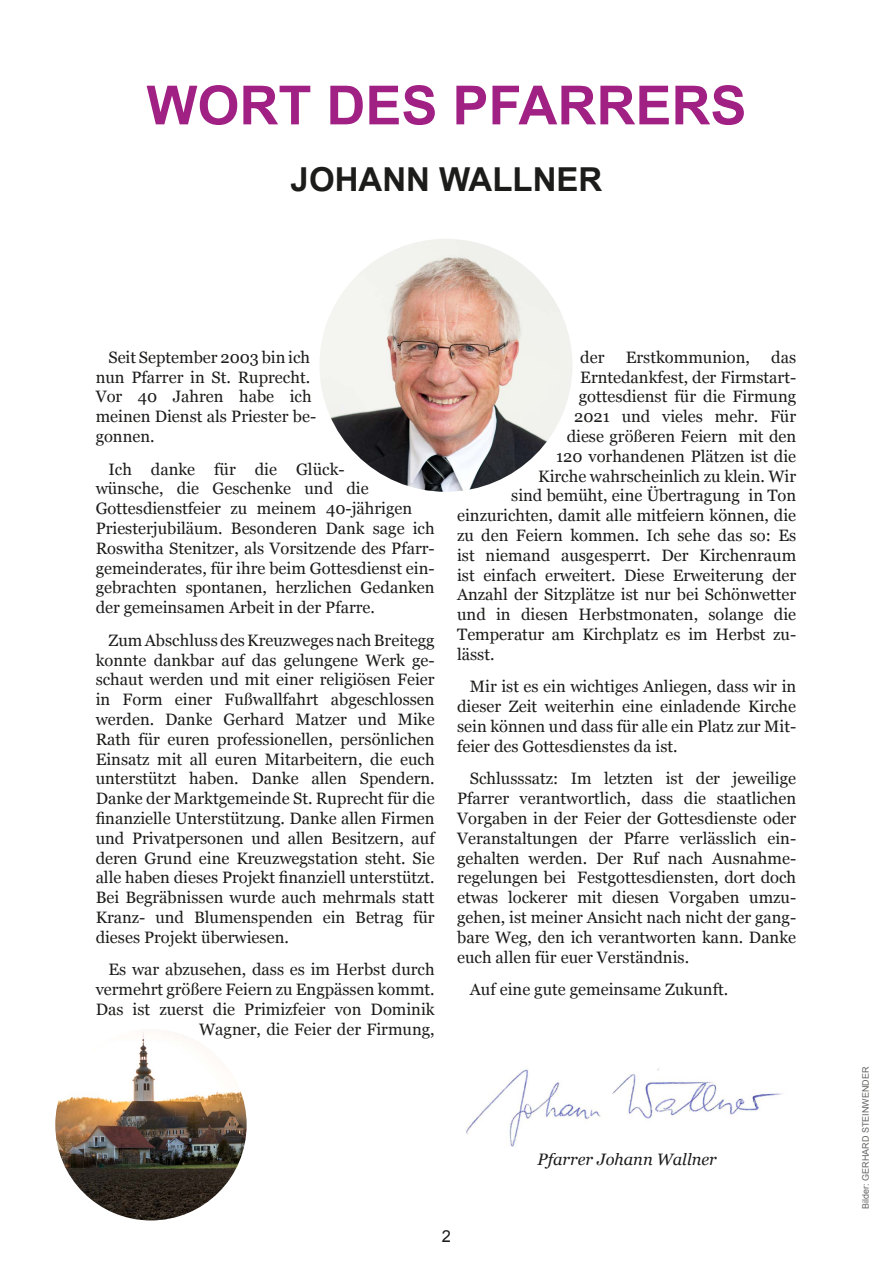
<style>
.page{position:relative;width:893px;height:1263px;background:#fff}
.page>*{position:absolute;margin:0;border:0;box-sizing:border-box;transform-origin:0 0}
.t1{font:700 54px "Arial";color:#a02183}
.t2{font:700 33px "Arial";color:#1c1c1b}
.t3{font:16.5px/19.8px "Georgia";color:#1c1c1b;text-align:justify}
.t4{font:italic 16.5px "Georgia";color:#1c1c1b}
.t5{font:16.5px "Arial";color:#1c1c1b}
.t6{font:9px "Arial";color:#636362}
</style>
<div class="page">
<img style="left:319px;top:239px;width:253px;height:253px;border-radius:126px">
<img style="left:466px;top:1068px;width:317px;height:79px">
<img style="left:55px;top:1029px;width:192px;height:191px;border-radius:96px">
<h1 class="t1" style="left:146px;top:70px;width:602px">WORT DES PFARRERS</h1>
<h2 class="t2" style="left:291px;top:158px;width:313px">JOHANN WALLNER</h2>
<p class="t3" style="left:96px;top:347px;width:222px;text-align:left;text-indent:13px">Seit September 2003 bin ich nun Pfarrer in St. Ruprecht.<br>Vor 40 Jahren habe ich meinen Dienst als Priester be&shy;gonnen.</p>
<p class="t3" style="left:96px;top:458px;width:340px;text-align:left;text-indent:13px">Ich danke für die Glück-<br>wünsche, die Geschenke und die Gottesdienstfeier zu meinem 40-jährigen Priesterjubiläum. Besonderen Dank sage ich Roswitha Stenitzer, als Vorsitzende des Pfarr&shy;gemeinderates, für ihre beim Gottesdienst ein&shy;gebrachten spontanen, herzlichen Gedanken der gemeinsamen Arbeit in der Pfarre.</p>
<p class="t3" style="left:96px;top:629px;width:341px;text-indent:13px">Zum Abschluss des Kreuzweges nach Breitegg konnte dankbar auf das gelungene Werk ge&shy;schaut werden und mit einer religiösen Feier in Form einer Fußwallfahrt abgeschlossen werden. Danke Gerhard Matzer und Mike Rath für euren professionellen, persönlichen Einsatz mit all euren Mitarbeitern, die euch unterstützt haben. Danke allen Spendern.<br>Danke der Marktgemeinde St. Ruprecht für die finanzielle Unterstützung. Danke allen Firmen und Privatpersonen und allen Besitzern, auf deren Grund eine Kreuzwegstation steht. Sie alle haben dieses Projekt finanziell unterstützt.<br>Bei Begräbnissen wurde auch mehrmals statt Kranz- und Blumenspenden ein Betrag für dieses Projekt überwiesen.</p>
<p class="t3" style="left:96px;top:959px;width:341px;text-align:right">Es war abzusehen, dass es im Herbst durch vermehrt größere Feiern zu Engpässen kommt.<br>Das ist zuerst die Primizfeier von Dominik Wagner, die Feier der Firmung,</p>
<p class="t3" style="left:580px;top:347px;width:26px">der</p>
<p class="t3" style="left:626px;top:347px;width:126px">Erstkommunion,</p>
<p class="t3" style="left:771px;top:347px;width:26px">das</p>
<p class="t3" style="left:580px;top:366px;width:217px">Erntedankfest, der Firmstart-</p>
<p class="t3" style="left:579px;top:386px;width:219px">gottesdienst für die Firmung</p>
<p class="t3" style="left:574px;top:406px;width:224px">2021 und vieles mehr. Für</p>
<p class="t3" style="left:567px;top:426px;width:231px">diese größeren Feiern mit den</p>
<p class="t3" style="left:556px;top:446px;width:241px">120 vorhandenen Plätzen ist die</p>
<p class="t3" style="left:538px;top:465px;width:260px">Kirche wahrscheinlich zu klein. Wir</p>
<p class="t3" style="left:511px;top:485px;width:286px">sind bemüht, eine Übertragung in Ton</p>
<p class="t3" style="left:457px;top:505px;width:341px">einzurichten, damit alle mitfeiern können, die</p>
<p class="t3" style="left:457px;top:525px;width:341px">zu den Feiern kommen. Ich sehe das so: Es</p>
<p class="t3" style="left:457px;top:545px;width:341px">ist niemand ausgesperrt. Der Kirchenraum</p>
<p class="t3" style="left:457px;top:564px;width:341px">ist einfach erweitert. Diese Erweiterung der</p>
<p class="t3" style="left:457px;top:584px;width:341px">Anzahl der Sitzplätze ist nur bei Schönwetter</p>
<p class="t3" style="left:457px;top:604px;width:341px">und in diesen Herbstmonaten, solange die</p>
<p class="t3" style="left:457px;top:624px;width:341px">Temperatur am Kirchplatz es im Herbst zu-</p>
<p class="t3" style="left:457px;top:644px;width:39px">lässt.</p>
<p class="t3" style="left:457px;top:676px;width:341px;text-indent:13px">Mir ist es ein wichtiges Anliegen, dass wir in dieser Zeit weiterhin eine einladende Kirche sein können und dass für alle ein Platz zur Mit&shy;feier des Gottesdienstes da ist.</p>
<p class="t3" style="left:457px;top:768px;width:341px;text-indent:13px">Schlusssatz: Im letzten ist der jeweilige Pfarrer verantwortlich, dass die staatlichen Vorgaben in der Feier der Gottesdienste oder Veranstaltungen der Pfarre verlässlich ein&shy;gehalten werden. Der Ruf nach Ausnahme&shy;regelungen bei Festgottesdiensten, dort doch etwas lockerer mit diesen Vorgaben umzu&shy;gehen, ist meiner Ansicht nach nicht der gang&shy;bare Weg, den ich verantworten kann. Danke euch allen für euer Verständnis.</p>
<p class="t3" style="left:470px;top:979px;width:260px">Auf eine gute gemeinsame Zukunft.</p>
<p class="t4" style="left:538px;top:1147px;width:181px">Pfarrer Johann Wallner</p>
<p class="t5" style="left:442px;top:1225px;width:11px">2</p>
<p class="t6" style="left:860px;top:1209px;width:144px;rotate:-90deg">Bilder: GERHARD STEINWENDER</p>
</div>
